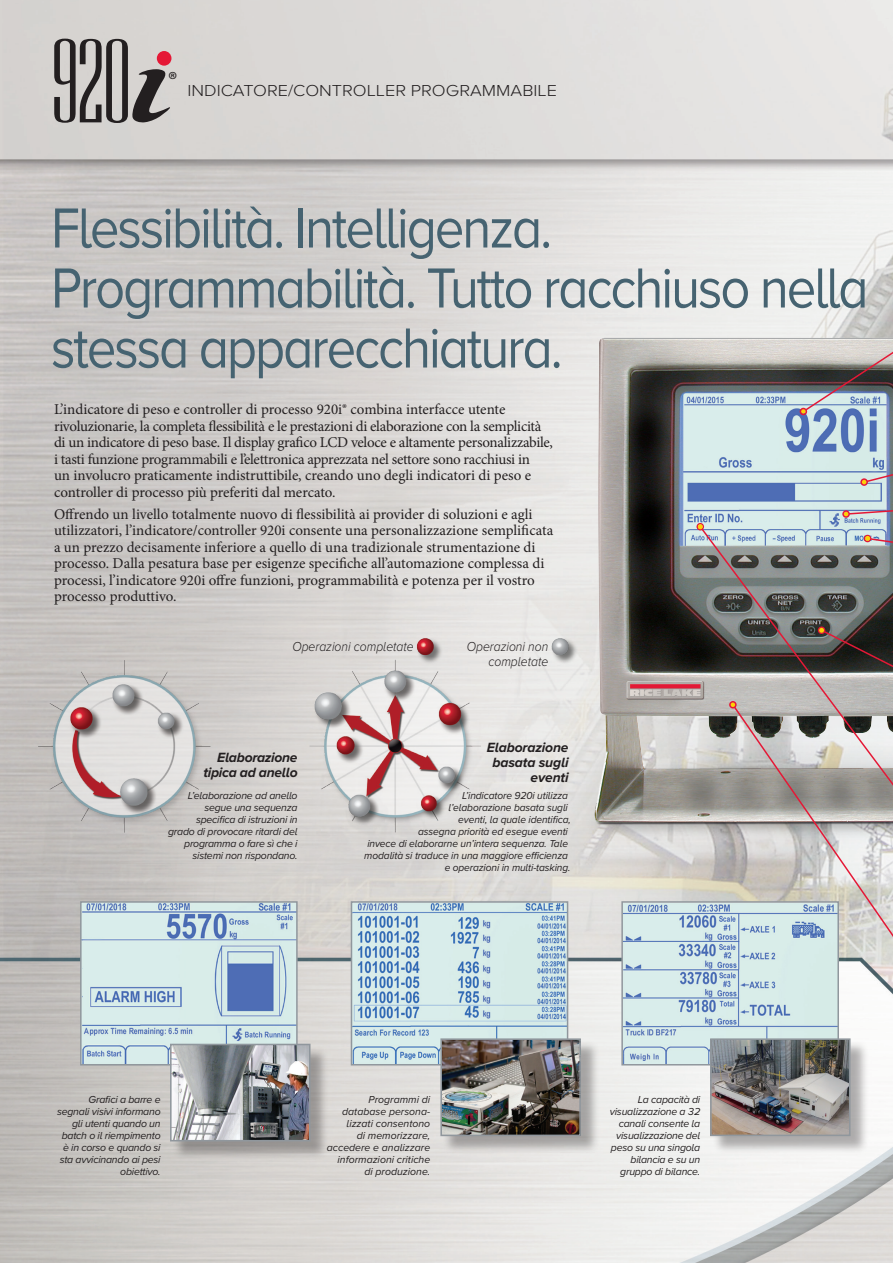
<style>
.page{position:relative;width:893px;height:1263px;background:#fff}
.page>*{position:absolute;margin:0;border:0;box-sizing:border-box;transform-origin:0 0}
.t1{font:58.5px/60px "Proxima Nova A";letter-spacing:-.04em;color:#466371;scale:.9 1}
.t2{font:22.2px "Myriad Pro";color:#231f20}
.Model_Description{font:300 16.5px "Proxima Nova A";color:#231f20;scale:1.1 1}
.Body_Copy{font:15px/16.5px "Minion Pro";letter-spacing:-.005em;color:#231f20}
.CaptionHead__Flush_R{font:italic 700 13.8px/15px "Proxima Nova A";letter-spacing:-.01em;color:#231f20;text-align:right}
.t3{font:italic 300 13.5px/15px "Proxima Nova A";color:#231f20;text-align:right;scale:.9 1}
.Caption__Flush_Right{font:italic 10.5px/12px "Proxima Nova A";letter-spacing:-.02em;color:#231f20;text-align:right}
.Caption__Flush_Right-2{font:italic 10.5px/12px "Proxima Nova A";color:#231f20;text-align:right}
</style>
<div class="page">
<img style="left:0;top:0;width:893px;height:1263px">
<div style="left:157px;top:51px;width:14px;height:15px;background:#e51836;border-radius:50%"></div>
<svg style="left:54px;top:39px;width:116px;height:84px;background:#938c8b"></svg>
<img style="left:304px;top:656px;width:183px;height:184px">
<img style="left:30px;top:656px;width:184px;height:184px">
<img style="left:511px;top:313px;width:382px;height:528px">
<svg style="left:79px;top:900px;width:219px;height:166px;background:#bdd2dd"></svg>
<svg style="left:350px;top:900px;width:219px;height:166px;background:#bbd3de"></svg>
<img style="left:540px;top:631px;width:39px;height:37px">
<img style="left:404px;top:631px;width:43px;height:37px">
<svg style="left:801px;top:275px;width:92px;height:139px"></svg>
<div style="left:800px;top:408px;width:7px;height:7px;border:2px solid #e51836;border-radius:50%"></div>
<svg style="left:862px;top:424px;width:31px;height:61px;background:#a9b9ca"></svg>
<div style="left:860px;top:478px;width:8px;height:8px;border:2px solid #e51836;border-radius:50%"></div>
<svg style="left:844px;top:497px;width:49px;height:20px"></svg>
<div style="left:842px;top:510px;width:8px;height:8px;border:2px solid #e51836;border-radius:50%"></div>
<svg style="left:700px;top:527px;width:193px;height:101px;background:#818687"></svg>
<div style="left:696px;top:523px;width:8px;height:7px;border:2px solid #e51836;border-radius:50%"></div>
<svg style="left:865px;top:536px;width:28px;height:39px"></svg>
<svg style="left:621px;top:628px;width:272px;height:438px;background:#b4b6b5"></svg>
<svg style="left:698px;top:524px;width:5px;height:5px"></svg>
<div style="left:172px;top:1046px;width:157px;height:114px;background:#231f20;opacity:.35"></div>
<img style="left:173px;top:1047px;width:135px;height:91px">
<div style="left:170px;top:1044px;width:141px;height:97px;border:2px solid #90979d"></div>
<div style="left:443px;top:1041px;width:157px;height:113px;background:#231f20;opacity:.35"></div>
<img style="left:443px;top:1041px;width:135px;height:92px">
<div style="left:440px;top:1038px;width:141px;height:98px;border:2px solid #90979d"></div>
<div style="left:712px;top:1041px;width:157px;height:113px;background:#231f20;opacity:.35"></div>
<img style="left:713px;top:1041px;width:134px;height:92px">
<div style="left:710px;top:1038px;width:140px;height:98px;border:2px solid #90979d"></div>
<p class="t2" style="left:168px;top:66px;width:11px">®</p>
<p class="Model_Description" style="left:187px;top:78px;width:337px">INDICATORE/CONTROLLER PROGRAMMABILE</p>
<p class="t1" style="left:51px;top:195px;width:910px">Flessibilità. Intelligenza.<br>Programmabilità. Tutto racchiuso nella stessa apparecchiatura.</p>
<p class="Body_Copy" style="left:54px;top:401px;width:500px">L’indicatore di peso e controller di processo 920i® combina interfacce utente rivoluzionarie, la completa flessibilità e le prestazioni di elaborazione con la semplicità di un indicatore di peso base. Il display grafico LCD veloce e altamente personalizzabile, i tasti funzione programmabili e l’elettronica apprezzata nel settore sono racchiusi in<br>un involucro praticamente indistruttibile, creando uno degli indicatori di peso e controller di processo più preferiti dal mercato.</p>
<p class="Body_Copy" style="left:54px;top:506px;width:501px">Offrendo un livello totalmente nuovo di flessibilità ai provider di soluzioni e agli utilizzatori, l’indicatore/controller 920i consente una personalizzazione semplificata a un prezzo decisamente inferiore a quello di una tradizionale strumentazione di processo. Dalla pesatura base per esigenze specifiche all’automazione complessa di processi, l’indicatore 920i offre funzioni, programmabilità e potenza per il vostro processo produttivo.</p>
<p class="t3" style="left:292px;top:638px;width:136px">Operazioni completate</p>
<p class="t3" style="left:467px;top:638px;width:92px">Operazioni non completate</p>
<p class="CaptionHead__Flush_R" style="left:204px;top:750px;width:96px">Elaborazione tipica ad anello</p>
<p class="CaptionHead__Flush_R" style="left:487px;top:739px;width:83px">Elaborazione basata sugli eventi</p>
<p class="Caption__Flush_Right" style="left:364px;top:789px;width:208px">L’indicatore 920i utilizza<br>l’elaborazione basata sugli<br>eventi, la quale identifica,<br>assegna priorità ed esegue eventi<br>invece di elaborarne un’intera sequenza. Tale modalità si traduce in una maggiore efficienza e operazioni in multi-tasking.</p>
<p class="Caption__Flush_Right" style="left:168px;top:789px;width:131px">L’elaborazione ad anello segue una sequenza specifica di istruzioni in grado di provocare ritardi del programma o fare sì che i sistemi non rispondano.</p>
<p class="Caption__Flush_Right" style="left:57px;top:1093px;width:105px">Grafici a barre e segnali visivi informano gli utenti quando un batch o il riempimento è in corso e quando si sta avvicinando ai pesi obiettivo.</p>
<p class="Caption__Flush_Right-2" style="left:327px;top:1093px;width:105px">Programmi di database persona&shy;lizzati consentono<br>di memorizzare, accedere e analizzare informazioni critiche di produzione.</p>
<p class="Caption__Flush_Right" style="left:610px;top:1093px;width:92px">La capacità di visualizzazione a 32 canali consente la visualizzazione del peso su una singola bilancia e su un gruppo di bilance.</p>
</div>
